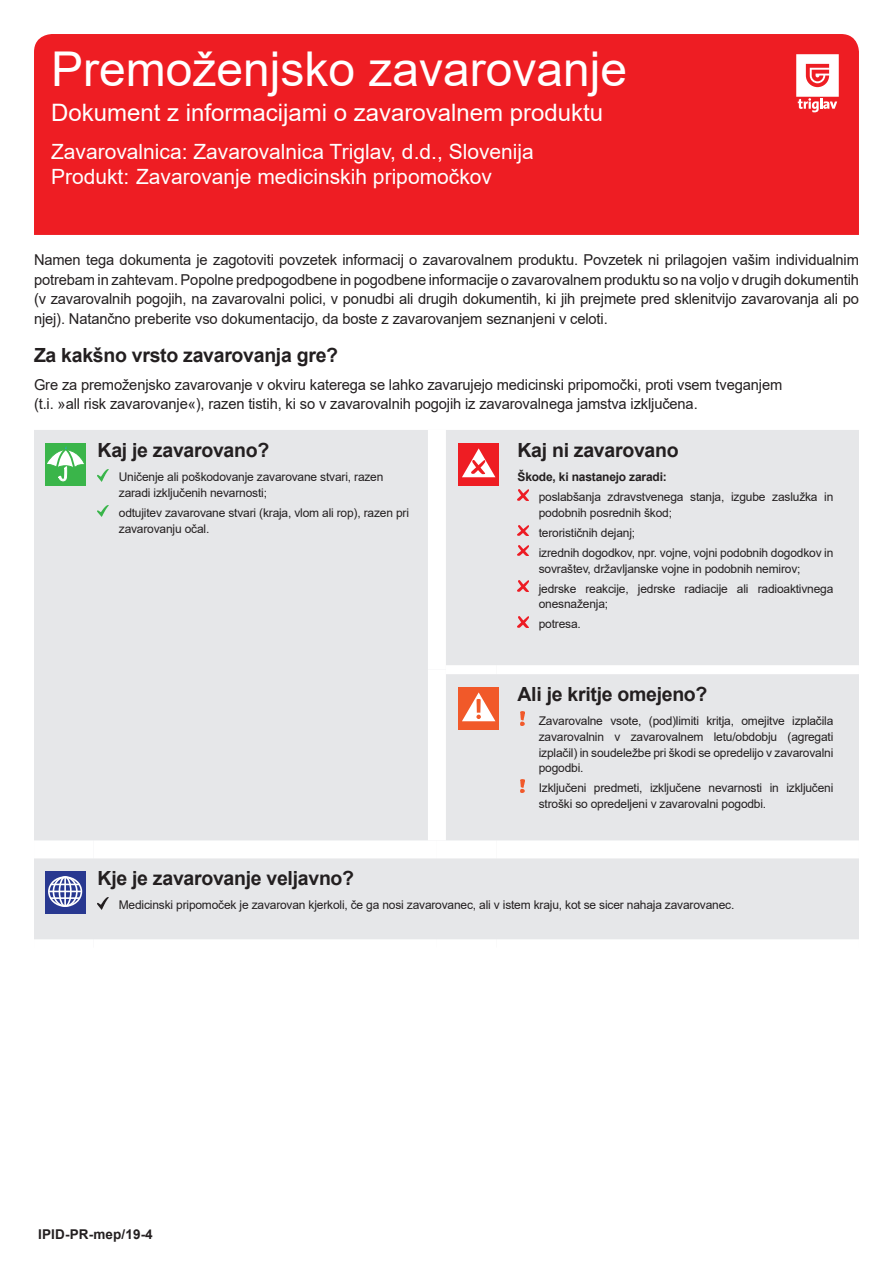
<style>
.page{position:relative;width:893px;height:1263px;background:#fff}
.page>*{position:absolute;margin:0;border:0;box-sizing:border-box;transform-origin:0 0}
.Form_title{font:48px "Arial";color:#fff}
.Form_sub_title{font:24px "Arial";color:#fff}
.Company_Product_head{font:21px "Arial";color:#fff}
.Cover_subhead{font:700 19.5px "Arial";letter-spacing:-.015em;color:#231f20}
.Form_intro{font:15px/19.5px "Arial";letter-spacing:-.01em;color:#231f20;text-align:justify}
.Cover_subhead-2{font:15px/19.5px "Arial";letter-spacing:-.01em;color:#231f20}
.Oznaka-PG-notr-stran{font:700 13.5px "Arial";letter-spacing:.01em;color:#231f20}
.Covered_bullets{font:12px/15.8px "Arial";letter-spacing:-.015em;color:#231f20}
.Covered_bullets-2{font:700 12px "Arial";letter-spacing:-.015em;color:#231f20}
</style>
<div class="page">
<div style="left:34px;top:430px;width:825px;height:509px;background:#e6e7e9"></div>
<div style="left:34px;top:840px;width:59px;height:18px;background:#fff"></div>
<div style="left:93px;top:840px;width:344px;height:18px;background:#fff"></div>
<div style="left:437px;top:840px;width:59px;height:18px;background:#fff"></div>
<div style="left:496px;top:840px;width:363px;height:18px;background:#fff"></div>
<div style="left:428px;top:430px;width:18px;height:240px;background:#fff"></div>
<div style="left:428px;top:670px;width:18px;height:170px;background:#fff"></div>
<div style="left:446px;top:665px;width:50px;height:9px;background:#fff"></div>
<div style="left:496px;top:665px;width:363px;height:9px;background:#fff"></div>
<div style="left:45px;top:443px;width:41px;height:42px;background:#3ab54a"></div>
<svg style="left:47px;top:446px;width:37px;height:35px"></svg>
<svg style="left:98px;top:469px;width:10px;height:12px"></svg>
<svg style="left:98px;top:505px;width:10px;height:12px"></svg>
<div style="left:458px;top:443px;width:41px;height:42px;background:#ee1d23"></div>
<svg style="left:462px;top:448px;width:33px;height:29px"></svg>
<svg style="left:517px;top:489px;width:11px;height:11px"></svg>
<svg style="left:517px;top:525px;width:11px;height:11px"></svg>
<svg style="left:517px;top:545px;width:11px;height:11px"></svg>
<svg style="left:517px;top:581px;width:11px;height:11px"></svg>
<svg style="left:517px;top:616px;width:11px;height:11px"></svg>
<div style="left:458px;top:687px;width:41px;height:42px;background:#f15929"></div>
<svg style="left:462px;top:692px;width:33px;height:29px"></svg>
<svg style="left:520px;top:712px;width:4px;height:13px"></svg>
<svg style="left:520px;top:779px;width:4px;height:13px"></svg>
<svg style="left:45px;top:871px;width:41px;height:42px"></svg>
<div style="left:48px;top:876px;width:34px;height:31px;border:2px solid #fff;border-radius:50%"></div>
<div style="left:53px;top:876px;width:25px;height:31px;border:2px solid #fff;border-radius:50%"></div>
<div style="left:59px;top:876px;width:13px;height:31px;border:2px solid #fff;border-radius:50%"></div>
<hr style="left:64px;top:877px;width:2px;height:30px;background:#fff">
<svg style="left:51px;top:884px;width:29px;height:1px"></svg>
<hr style="left:51px;top:897px;width:29px;height:2px;background:#fff">
<hr style="left:49px;top:891px;width:32px;height:1px;background:#fff">
<svg style="left:98px;top:897px;width:10px;height:12px"></svg>
<div style="left:34px;top:34px;width:825px;height:201px;background:#ee1d23"></div>
<svg style="left:796px;top:54px;width:43px;height:58px"></svg>
<p class="Form_title" style="left:51px;top:36px;width:578px">Premoženjsko zavarovanje</p>
<p class="Form_sub_title" style="left:51px;top:96px;width:554px">Dokument z informacijami o zavarovalnem produktu</p>
<p class="Company_Product_head" style="left:51px;top:137px;width:484px">Zavarovalnica: Zavarovalnica Triglav, d.d., Slovenija</p>
<p class="Company_Product_head" style="left:51px;top:162px;width:443px">Produkt: Zavarovanje medicinskih pripomočkov</p>
<p class="Form_intro" style="left:34px;top:250px;width:826px">Namen tega dokumenta je zagotoviti povzetek informacij o zavarovalnem produktu. Povzetek ni prilagojen vašim individualnim potrebam in zahtevam. Popolne predpogodbene in pogodbene informacije o zavarovalnem produktu so na voljo v drugih dokumentih (v zavarovalnih pogojih, na zavarovalni polici, v ponudbi ali drugih dokumentih, ki jih prejmete pred sklenitvijo zavarovanja ali po njej). Natančno preberite vso dokumentacijo, da boste z zavarovanjem seznanjeni v celoti.</p>
<p class="Cover_subhead" style="left:34px;top:341px;width:306px">Za kakšno vrsto zavarovanja gre?</p>
<p class="Cover_subhead-2" style="left:34px;top:375px;width:750px">Gre za premoženjsko zavarovanje v okviru katerega se lahko zavarujejo medicinski pripomočki, proti vsem tveganjem (t.i. »all risk zavarovanje«), razen tistih, ki so v zavarovalnih pogojih iz zavarovalnega jamstva izključena.</p>
<p class="Cover_subhead" style="left:98px;top:436px;width:173px">Kaj je zavarovano?</p>
<p class="Covered_bullets" style="left:119px;top:469px;width:266px">Uničenje ali poškodovanje zavarovane stvari, razen zaradi izključenih nevarnosti;</p>
<p class="Covered_bullets" style="left:119px;top:505px;width:292px">odtujitev zavarovane stvari (kraja, vlom ali rop), razen pri zavarovanju očal.</p>
<p class="Cover_subhead" style="left:517px;top:436px;width:163px">Kaj ni zavarovano</p>
<p class="Covered_bullets-2" style="left:517px;top:468px;width:151px">Škode, ki nastanejo zaradi:</p>
<p class="Covered_bullets" style="left:539px;top:489px;width:296px">poslabšanja zdravstvenega stanja, izgube zaslužka in podobnih posrednih škod;</p>
<p class="Covered_bullets" style="left:539px;top:525px;width:98px">terorističnih dejanj;</p>
<p class="Covered_bullets" style="left:539px;top:545px;width:296px">izrednih dogodkov, npr. vojne, vojni podobnih dogodkov in sovraštev, državljanske vojne in podobnih nemirov;</p>
<p class="Covered_bullets" style="left:539px;top:580px;width:296px">jedrske reakcije, jedrske radiacije ali radioaktivnega onesnaženja;</p>
<p class="Covered_bullets" style="left:539px;top:616px;width:44px">potresa.</p>
<p class="Cover_subhead" style="left:517px;top:680px;width:192px">Ali je kritje omejeno?</p>
<p class="Covered_bullets" style="left:539px;top:713px;width:296px;text-align:justify">Zavarovalne vsote, (pod)limiti kritja, omejitve izplačila zavarovalnin v zavarovalnem letu/obdobju (agregati izplačil) in soudeležbe pri škodi se opredelijo v zavarovalni pogodbi.</p>
<p class="Covered_bullets" style="left:539px;top:780px;width:296px">Izključeni predmeti, izključene nevarnosti in izključeni stroški so opredeljeni v zavarovalni pogodbi.</p>
<p class="Cover_subhead" style="left:98px;top:864px;width:258px">Kje je zavarovanje veljavno?</p>
<p class="Covered_bullets" style="left:119px;top:897px;width:617px">Medicinski pripomoček je zavarovan kjerkoli, če ga nosi zavarovanec, ali v istem kraju, kot se sicer nahaja zavarovanec.</p>
<p class="Oznaka-PG-notr-stran" style="left:38px;top:1224px;width:116px">IPID-PR-mep/19-4</p>
</div>
